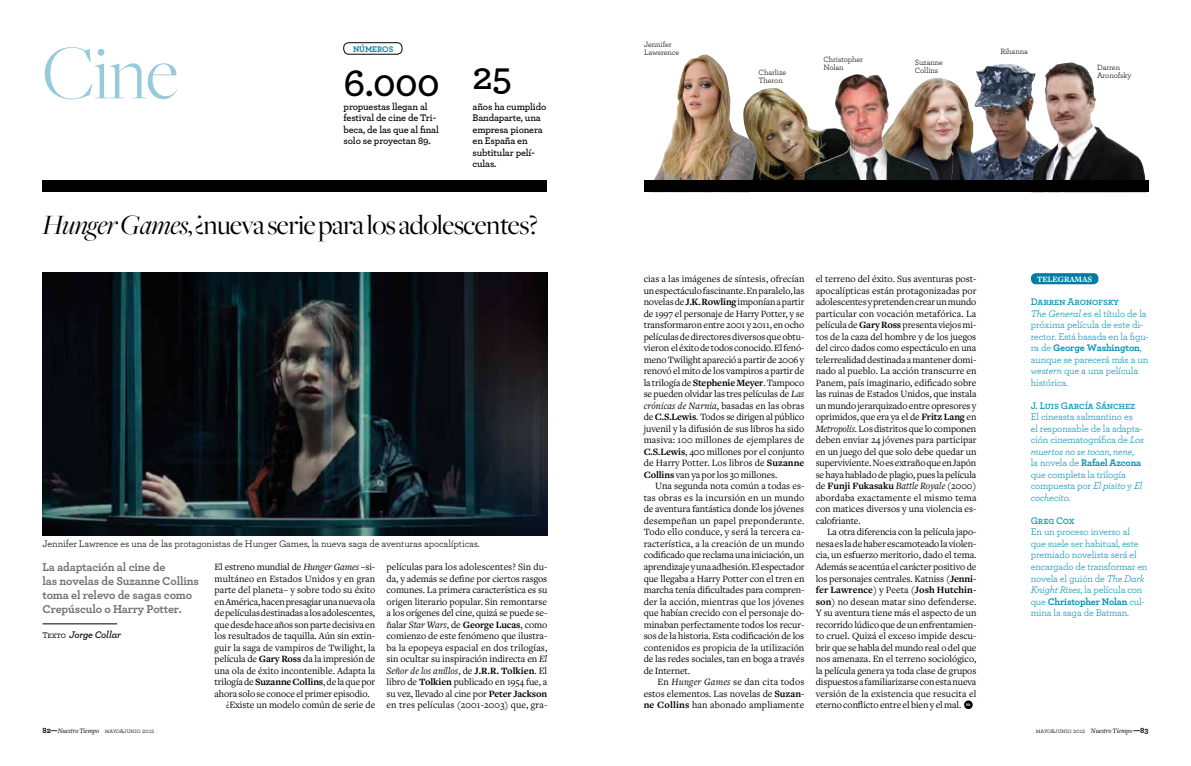
<style>
.page{position:relative;width:1191px;height:766px;background:#fff}
.page>*{position:absolute;margin:0;border:0;box-sizing:border-box;transform-origin:0 0}
.t1{font:300 80px "Freight Big";color:#97cadb}
.t2{font:600 40px "Archer";color:#000}
.t3{font:29px "Freight Big";letter-spacing:-.015em;color:#000}
.t4{font:700 12px/14px "Archer";letter-spacing:-.015em;color:#707172}
.t5{font:10px/11.5px "Freight Text";letter-spacing:-.005em;color:#000;text-align:justify}
.t6{font:10px/11.5px "Archer";letter-spacing:-.02em;color:#0091b5}
.t7{font:600 10px/11.5px "Archer";letter-spacing:-.015em;color:#000}
.t8{font:10px "Archer";letter-spacing:-.015em;color:#000}
.t9{font:10px "Archer Semibold SC";letter-spacing:-.015em;color:#0091b5}
.t10{font:italic 600 10px "Archer";letter-spacing:-.015em;color:#000}
.t11{font:8.5px "Freight Text Bold SC";letter-spacing:-.01em;color:#fff}
.t12{font:700 8.5px "Archer";letter-spacing:-.01em;color:#007ba4}
.t13{font:8px/8px "Archer";letter-spacing:-.015em;color:#000}
.t14{font:italic 7px "Freight Text";letter-spacing:-.01em;color:#000}
.t15{font:700 4px "Archer";color:#fff}
.s1{font-style:italic}
.s2{font-family:"Archer Medium SC";font-weight:400;font-style:normal;font-size:8.5px}
.s3{font-weight:700}
.s4{font-family:"Archer";font-weight:700;font-style:normal;font-size:8px}
.s5{font-family:"Archer Book SC";font-style:normal;font-size:6.5px}
.s6{font-family:"Archer";font-style:normal;font-size:6.5px}
</style>
<div class="page">
<img style="left:757px;top:88px;width:46px;height:93px">
<div style="left:1031px;top:273px;width:67px;height:11px;background:#007ba4;border-radius:5px"></div>
<hr style="left:43px;top:623px;width:74px;height:1px;background:#000">
<div style="left:343px;top:43px;width:59px;height:11px;border:1px solid #000;border-radius:5px"></div>
<img style="left:43px;top:273px;width:504px;height:262px">
<div style="left:965px;top:701px;width:7px;height:7px;background:#000;border-radius:50%"></div>
<div style="left:964px;top:700px;width:8px;height:8px;border:1px solid #000;border-radius:50%"></div>
<div style="left:965px;top:701px;width:7px;height:7px;border:1px solid #000;border-radius:50%"></div>
<img style="left:649px;top:54px;width:108px;height:127px">
<img style="left:976px;top:64px;width:55px;height:117px">
<img style="left:1031px;top:62px;width:115px;height:119px">
<img style="left:932px;top:78px;width:53px;height:103px">
<img style="left:803px;top:74px;width:129px;height:107px">
<div style="left:43px;top:181px;width:504px;height:11px;background:#000"></div>
<div style="left:643px;top:181px;width:505px;height:11px;background:#000"></div>
<h1 class="t1" style="left:43px;top:31px;width:137px">Cine</h1>
<p class="t12" style="left:353px;top:44px;width:41px">números</p>
<h2 class="t2" style="left:343px;top:57px;width:170px">6.000 25</h2>
<p class="t7" style="left:343px;top:100px;width:97px">propuestas llegan al festival de cine de Tri&shy;beca, de las que al final solo se proyectan 89.</p>
<p class="t7" style="left:472px;top:100px;width:75px">años ha cumplido<br>Bandaparte, una empresa pionera en España en subtitular pelí&shy;culas.</p>
<h3 class="t3" style="left:43px;top:209px;width:497px"><span class="s1">Hunger Games</span>, ¿nueva serie para los adolescentes?</h3>
<p class="t8" style="left:43px;top:537px;width:439px">Jennifer Lawrence es una de las protagonistas de Hunger Games, la nueva saga de aventuras apocalípticas.</p>
<p class="t4" style="left:43px;top:559px;width:158px">La adaptación al cine de<br>las novelas de Suzanne Collins toma el relevo de sagas como<br>Crepúsculo o Harry Potter.</p>
<p class="t10" style="left:43px;top:628px;width:80px"><span class="s2">Texto</span> Jorge Collar</p>
<p class="t5" style="left:214px;top:561px;width:162px">El estreno mundial de <span class="s1">Hunger Games</span> –si-</p>
<p class="t5" style="left:214px;top:572px;width:162px">multáneo en Estados Unidos y en gran</p>
<p class="t5" style="left:214px;top:584px;width:162px">parte del planeta– y sobre todo su éxito</p>
<p class="t5" style="left:214px;top:595px;width:162px">en América, hacen presagiar una nueva ola</p>
<p class="t5" style="left:214px;top:607px;width:162px">de películas destinadas a los adolescentes,</p>
<p class="t5" style="left:214px;top:618px;width:162px">que desde hace años son parte decisiva en</p>
<p class="t5" style="left:214px;top:630px;width:162px">los resultados de taquilla. Aún sin extin-</p>
<p class="t5" style="left:214px;top:641px;width:162px">guir la saga de vampiros de Twilight, la</p>
<p class="t5" style="left:214px;top:653px;width:162px">película de <span class="s3">Gary Ross</span> da la impresión de</p>
<p class="t5" style="left:214px;top:664px;width:162px">una ola de éxito incontenible. Adapta la</p>
<p class="t5" style="left:214px;top:676px;width:162px">trilogía de <span class="s3">Suzanne Collins</span>, de la que por</p>
<p class="t5" style="left:214px;top:687px;width:157px">ahora solo se conoce el primer episodio.</p>
<p class="t5" style="left:226px;top:699px;width:151px">¿Existe un modelo común de serie de</p>
<p class="t5" style="left:386px;top:561px;width:162px">películas para los adolescentes? Sin du&shy;da, y además se define por ciertos rasgos comunes. La primera característica es su origen literario popular. Sin remontarse a los orígenes del cine, quizá se puede se&shy;ñalar <span class="s1">Star Wars</span>, de <span class="s3">George Lucas</span>, como comienzo de este fenómeno que ilustra&shy;ba la epopeya espacial en dos trilogías, sin ocultar su inspiración indirecta en <span class="s1">El Señor de los anillos</span>, de <span class="s3">J.R.R. Tolkien</span>. El libro de <span class="s3">Tolkien</span> publicado en 1954 fue, a su vez, llevado al cine por <span class="s3">Peter Jackson </span>en tres películas (2001-2003) que, gra-</p>
<p class="t13" style="left:644px;top:40px;width:37px">Jennifer<br>Lawerence</p>
<p class="t13" style="left:758px;top:68px;width:29px">Charlize<br>Theron</p>
<p class="t13" style="left:823px;top:55px;width:41px">Christopher<br>Nolan</p>
<p class="t13" style="left:914px;top:58px;width:30px">Suzanne<br>Collins</p>
<p class="t13" style="left:1000px;top:47px;width:29px">Rihanna</p>
<p class="t13" style="left:1097px;top:63px;width:36px">Darren<br>Aronofsky</p>
<p class="t5" style="left:643px;top:273px;width:162px">cias a las imágenes de síntesis, ofrecían un espectáculo fascinante. En paralelo, las novelas de <span class="s3">J.K. Rowling</span> imponían a partir de 1997 el personaje de Harry Potter, y se transformaron entre 2001 y 2011, en ocho películas de directores diversos que obtu&shy;vieron el éxito de todos conocido. El fenó&shy;meno Twilight apareció a partir de 2006 y renovó el mito de los vampiros a partir de la trilogía de <span class="s3">Stephenie Meyer</span>. Tampoco se pueden olvidar las tres películas de <span class="s1">Las crónicas de Narnia</span>, basadas en las obras de <span class="s3">C.S.Lewis</span>. Todos se dirigen al público juvenil y la difusión de sus libros ha sido masiva: 100 millones de ejemplares de <span class="s3">C.S.Lewis</span>, 400 millones por el conjunto de Harry Potter. Los libros de <span class="s3">Suzanne Collins</span> van ya por los 30 millones.</p>
<p class="t5" style="left:643px;top:480px;width:162px;text-indent:11px">Una segunda nota común a todas es&shy;tas obras es la incursión en un mundo de aventura fantástica donde los jóvenes desempeñan un papel preponderante.<br>Todo ello conduce, y será la tercera ca&shy;racterística, a la creación de un mundo codificado que reclama una iniciación, un aprendizaje y una adhesión. El espectador que llegaba a Harry Potter con el tren en marcha tenía dificultades para compren&shy;der la acción, mientras que los jóvenes que habían crecido con el personaje do&shy;minaban perfectamente todos los recur&shy;sos de la historia. Esta codificación de los contenidos es propicia de la utilización de las redes sociales, tan en boga a través de Internet.</p>
<p class="t5" style="left:643px;top:676px;width:162px;text-indent:14px">En <span class="s1">Hunger Games</span> se dan cita todos estos elementos. Las novelas de <span class="s3">Suzan&shy;ne Collins</span> han abonado ampliamente</p>
<p class="t5" style="left:815px;top:273px;width:162px">el terreno del éxito. Sus aventuras post&shy;apocalípticas están protagonizadas por adolescentes y pretenden crear un mundo particular con vocación metafórica. La película de <span class="s3">Gary Ross</span> presenta viejos mi&shy;tos de la caza del hombre y de los juegos del circo dados como espectáculo en una telerrealidad destinada a mantener domi&shy;nado al pueblo. La acción transcurre en Panem, país imaginario, edificado sobre las ruinas de Estados Unidos, que instala un mundo jerarquizado entre opresores y oprimidos, que era ya el de <span class="s3">Fritz Lang</span> en <span class="s1">Metropolis</span>. Los distritos que lo componen deben enviar 24 jóvenes para participar en un juego del que solo debe quedar un superviviente. No es extraño que en Japón se haya hablado de plagio, pues la película de <span class="s3">Funji Fukasaku</span> <span class="s1">Battle Royale</span> (2000) abordaba exactamente el mismo tema con matices diversos y una violencia es&shy;calofriante.</p>
<p class="t5" style="left:815px;top:526px;width:162px;text-indent:11px">La otra diferencia con la película japo&shy;nesa es la de haber escamoteado la violen&shy;cia, un esfuerzo meritorio, dado el tema.<br>Además se acentúa el carácter positivo de los personajes centrales. Katniss (<span class="s3">Jenni&shy;fer Lawrence</span>) y Peeta (<span class="s3">Josh Hutchin&shy;son</span>) no desean matar sino defenderse.<br>Y su aventura tiene más el aspecto de un recorrido lúdico que de un enfrentamien&shy;to cruel. Quizá el exceso impide descu&shy;brir que se habla del mundo real o del que nos amenaza. En el terreno sociológico, la película genera ya toda clase de grupos dispuestos a familiarizarse con esta nueva versión de la existencia que resucita el eterno conflicto entre el bien y el mal.</p>
<p class="t15" style="left:966px;top:702px;width:6px">Nt</p>
<p class="t11" style="left:1037px;top:274px;width:57px">TELEGRAMAS</p>
<p class="t9" style="left:1030px;top:295px;width:90px">Darren Aronofsky</p>
<p class="t6" style="left:1030px;top:307px;width:119px"><span class="s1">The General</span> es el título de la próxima película de este di&shy;rector. Está basada en la figu&shy;ra de <span class="s3">George Washington</span>, aunque se parecerá más a un <span class="s1">western</span> que a una película histórica.</p>
<p class="t9" style="left:1030px;top:399px;width:106px">J. Luis García Sánchez</p>
<p class="t6" style="left:1030px;top:411px;width:115px">El cineasta salmantino es<br>el responsable de la adapta&shy;ción cinematográfica de <span class="s1">Los muertos no se tocan, nene</span>, la novela de <span class="s3">Rafael Azcona </span>que completa la trilogía compuesta por <span class="s1">El pisito</span> y <span class="s1">El cochecito</span>.</p>
<p class="t9" style="left:1030px;top:514px;width:45px">Greg Cox</p>
<p class="t6" style="left:1030px;top:526px;width:118px">En un proceso inverso al que suele ser habitual, este premiado novelista será el encargado de transformar en novela el guión de <span class="s1">The Dark<br>Knight Rises</span>, la película con que <span class="s3">Christopher Nolan</span> cul&shy;mina la saga de Batman.</p>
<p class="t14" style="left:43px;top:726px;width:113px"><span class="s4">82—</span>Nuestro Tiempo <span class="s5">mayo&amp;junio</span> <span class="s6">2012</span></p>
<p class="t14" style="left:1035px;top:726px;width:114px"><span class="s5">mayo&amp;junio</span> <span class="s6">2012</span> Nuestro Tiempo <span class="s4">—83</span></p>
</div>
